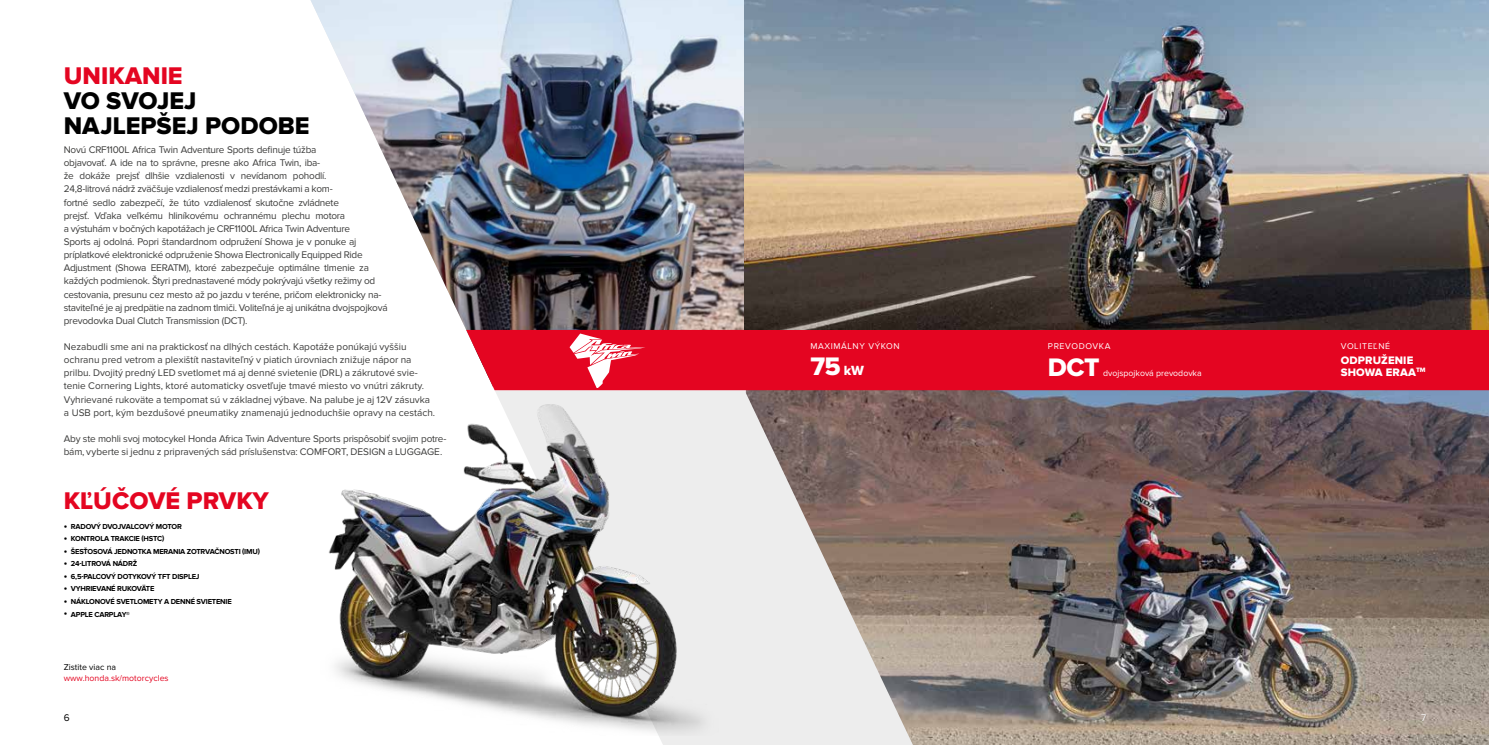
<style>
.page{position:relative;width:1489px;height:745px;background:#fff}
.page>*{position:absolute;margin:0;border:0;box-sizing:border-box;transform-origin:0 0}
.t1{font:26.25px "Proxima Nova Extrabld";color:#fff}
.t2{font:25px/25px "Proxima Nova Extrabld";color:#000}
.t3{font:25px "Proxima Nova Extrabld";color:#e40521}
.t4{font:11.25px/11.9px "Proxima Nova Extrabld";letter-spacing:.01em;color:#fff}
.t5{font:10px/13.1px "Proxima Nova";letter-spacing:-.025em;color:#3c3c3b}
.t6{font:10px/13.1px "Proxima Nova";color:#3c3c3b}
.t7{font:10px "Proxima Nova";color:#000}
.t8{font:10px "Proxima Nova";color:#fff}
.t9{font:8.75px "Proxima Nova";letter-spacing:.07em;color:#fff}
.t10{font:8.75px "Proxima Nova";color:#e40521}
.t11{font:8.75px "Proxima Nova";color:#fff}
.t12{font:8.75px "Proxima Nova";color:#000}
.t13{font:700 7.5px "Proxima Nova";letter-spacing:-.025em;color:#000}
.s1{font-size:10px}
.s2{font-size:13.75px}
</style>
<div class="page">
<img style="left:310px;top:0;width:434px;height:330px">
<img style="left:745px;top:390px;width:743px;height:354px">
<div style="left:466px;top:330px;width:1022px;height:60px;background:#e40521"></div>
<img style="left:744px;top:0;width:744px;height:330px">
<svg style="left:569px;top:333px;width:76px;height:54px"></svg>
<img style="left:328px;top:403px;width:425px;height:332px">
<h2 class="t3" style="left:64px;top:64px;width:120px">UNIKANIE</h2>
<h2 class="t2" style="left:64px;top:89px;width:247px">VO SVOJEJ<br>NAJLEPŠEJ PODOBE</h2>
<p class="t5" style="left:64px;top:143px;width:325px">Novú CRF1100L Africa Twin Adventure Sports definuje túžba<br>objavovať. A ide na to správne, presne ako Africa Twin, iba-<br>že dokáže prejsť dlhšie vzdialenosti v nevídanom pohodlí.<br>24,8-litrová nádrž zväčšuje vzdialenosť medzi prestávkami a kom-<br>fortné sedlo zabezpečí, že túto vzdialenosť skutočne zvládnete<br>prejsť. Vďaka veľkému hliníkovému ochrannému plechu motora<br>a výstuhám v bočných kapotážach je CRF1100L Africa Twin Adventure<br>Sports aj odolná. Popri štandardnom odpružení Showa je v ponuke aj príplatkové elektronické odpruženie Showa Electronically Equipped Ride Adjustment (Showa EERATM), ktoré zabezpečuje optimálne tlmenie za každých podmienok. Štyri prednastavené módy pokrývajú všetky režimy od cestovania, presunu cez mesto až po jazdu v teréne, pričom elektronicky na&shy;staviteľné je aj predpätie na zadnom tlmiči. Voliteľná je aj unikátna dvojspojková prevodovka Dual Clutch Transmission (DCT).</p>
<p class="t6" style="left:64px;top:340px;width:373px">Nezabudli sme ani na praktickosť na dlhých cestách. Kapotáže ponúkajú vyššiu ochranu pred vetrom a plexištít nastaviteľný v piatich úrovniach znižuje nápor na prilbu. Dvojitý predný LED svetlomet má aj denné svietenie (DRL) a zákrutové svie&shy;tenie Cornering Lights, ktoré automaticky osvetľuje tmavé miesto vo vnútri zákruty.<br>Vyhrievané rukoväte a tempomat sú v základnej výbave. Na palube je aj 12V zásuvka a USB port, kým bezdušové pneumatiky znamenajú jednoduchšie opravy na cestách.</p>
<p class="t5" style="left:64px;top:432px;width:384px">Aby ste mohli svoj motocykel Honda Africa Twin Adventure Sports prispôsobiť svojim potre&shy;bám, vyberte si jednu z pripravených sád príslušenstva: COMFORT, DESIGN a LUGGAGE.</p>
<h2 class="t3" style="left:64px;top:488px;width:207px">KĽÚČOVÉ PRVKY</h2>
<p class="t13" style="left:64px;top:521px;width:120px"><span class="s1">•</span> RADOVÝ DVOJVALCOVÝ MOTOR</p>
<p class="t13" style="left:64px;top:534px;width:102px"><span class="s1">•</span> KONTROLA TRAKCIE (HSTC)</p>
<p class="t13" style="left:64px;top:546px;width:198px"><span class="s1">•</span> ŠESŤOSOVÁ JEDNOTKA MERANIA ZOTRVAČNOSTI (IMU)</p>
<p class="t13" style="left:64px;top:559px;width:75px"><span class="s1">•</span> 24-LITROVÁ NÁDRŽ</p>
<p class="t13" style="left:64px;top:571px;width:137px"><span class="s1">•</span> 6,5-PALCOVÝ DOTYKOVÝ TFT DISPLEJ</p>
<p class="t13" style="left:64px;top:584px;width:92px"><span class="s1">•</span> VYHRIEVANÉ RUKOVÄTE</p>
<p class="t13" style="left:64px;top:596px;width:169px"><span class="s1">•</span> NÁKLONOVÉ SVETLOMETY A DENNÉ SVIETENIE</p>
<p class="t13" style="left:64px;top:609px;width:68px"><span class="s1">•</span> APPLE CARPLAY®</p>
<p class="t12" style="left:64px;top:662px;width:54px">Zistite viac na</p>
<p class="t10" style="left:64px;top:672px;width:106px">www.honda.sk/motorcycles</p>
<p class="t9" style="left:810px;top:341px;width:91px">MAXIMÁLNY VÝKON</p>
<h1 class="t1" style="left:810px;top:354px;width:55px">75 <span class="s2">kW</span></h1>
<p class="t9" style="left:1047px;top:341px;width:64px">PREVODOVKA</p>
<h1 class="t1" style="left:1047px;top:355px;width:53px">DCT</h1>
<p class="t11" style="left:1103px;top:367px;width:100px">dvojspojková prevodovka</p>
<p class="t9" style="left:1340px;top:341px;width:51px">VOLITEĽNÉ</p>
<p class="t4" style="left:1340px;top:354px;width:86px">ODPRUŽENIE<br>SHOWA ERAA<sup>TM</sup></p>
<p class="t7" style="left:64px;top:711px;width:7px">6</p>
<p class="t8" style="left:1420px;top:711px;width:7px">7</p>
</div>
